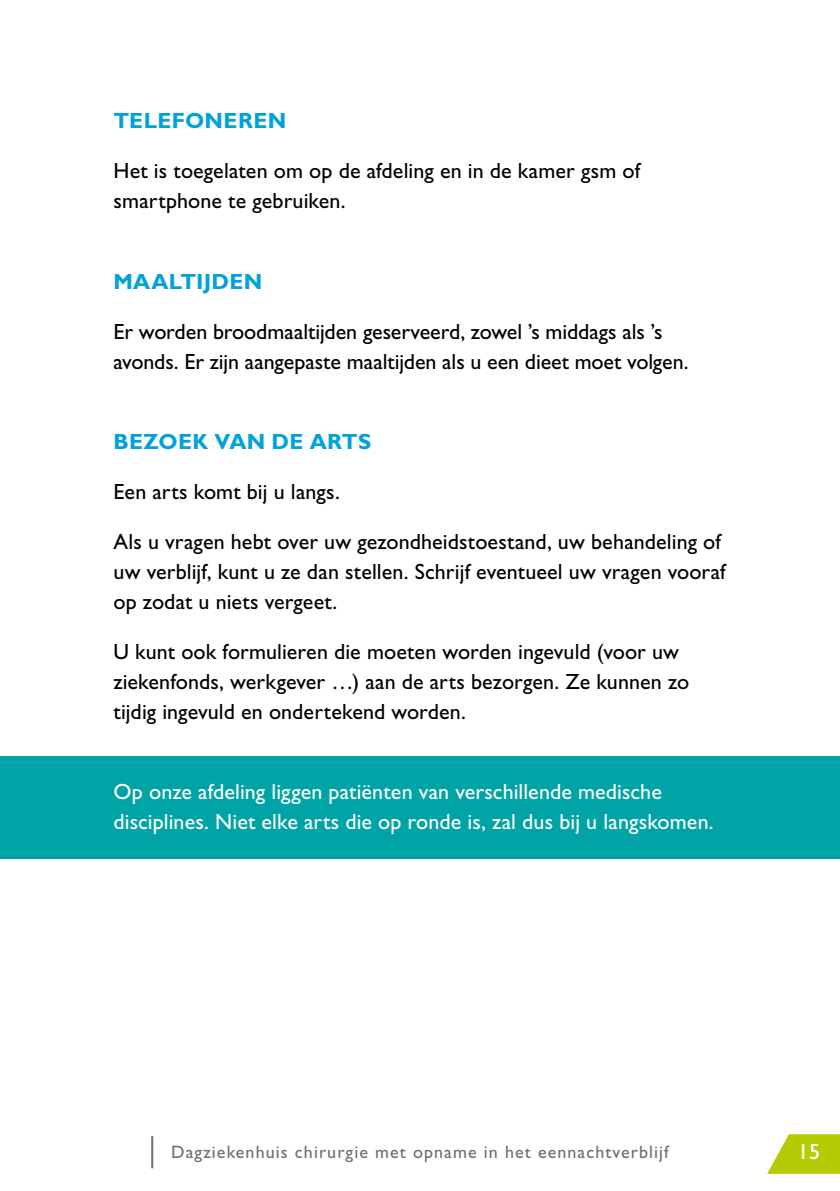
<style>
.page{position:relative;width:840px;height:1191px;background:#fff}
.page>*{position:absolute;margin:0;border:0;box-sizing:border-box;transform-origin:0 0}
.t1{font:22px/30px "Gill Sans Std";letter-spacing:.005em;color:#000}
.t2{font:22px/30px "Gill Sans Std";letter-spacing:.005em;color:#fff}
.t3{font:700 22px "Gill Sans Std";letter-spacing:.01em;color:#00a2dc}
.t4{font:18px "Gill Sans Std";letter-spacing:.06em;color:#706f6f}
</style>
<div class="page">
<svg style="left:767px;top:1134px;width:72px;height:39px"></svg>
<hr style="left:151px;top:1136px;width:2px;height:32px;background:#706f6f">
<div style="left:0;top:756px;width:839px;height:102px;background:#00a3a6"></div>
<p class="t3" style="left:113px;top:108px;width:174px">TELEFONEREN</p>
<p class="t1" style="left:113px;top:156px;width:528px">Het is toegelaten om op de afdeling en in de kamer gsm of smartphone te gebruiken.</p>
<p class="t3" style="left:113px;top:268px;width:150px">MAALTIJDEN</p>
<p class="t1" style="left:113px;top:316px;width:576px">Er worden broodmaaltijden geserveerd, zowel ’s middags als ’s avonds. Er zijn aangepaste maaltijden als u een dieet moet volgen.</p>
<p class="t3" style="left:113px;top:428px;width:259px">BEZOEK VAN DE ARTS</p>
<p class="t1" style="left:113px;top:476px;width:228px">Een arts komt bij u langs.</p>
<p class="t1" style="left:113px;top:526px;width:613px">Als u vragen hebt over uw gezondheidstoestand, uw behandeling of uw verblijf, kunt u ze dan stellen. Schrijf eventueel uw vragen vooraf op zodat u niets vergeet.</p>
<p class="t1" style="left:113px;top:636px;width:577px">U kunt ook formulieren die moeten worden ingevuld (voor uw ziekenfonds, werkgever …) aan de arts bezorgen. Ze kunnen zo tijdig ingevuld en ondertekend worden.</p>
<p class="t2" style="left:113px;top:776px;width:601px">Op onze afdeling liggen patiënten van verschillende medische disciplines. Niet elke arts die op ronde is, zal dus bij u langskomen.</p>
<p class="t4" style="left:171px;top:1141px;width:499px">Dagziekenhuis chirurgie met opname in het eennachtverblijf</p>
<p class="t2" style="left:797px;top:1136px;width:23px">15</p>
</div>
